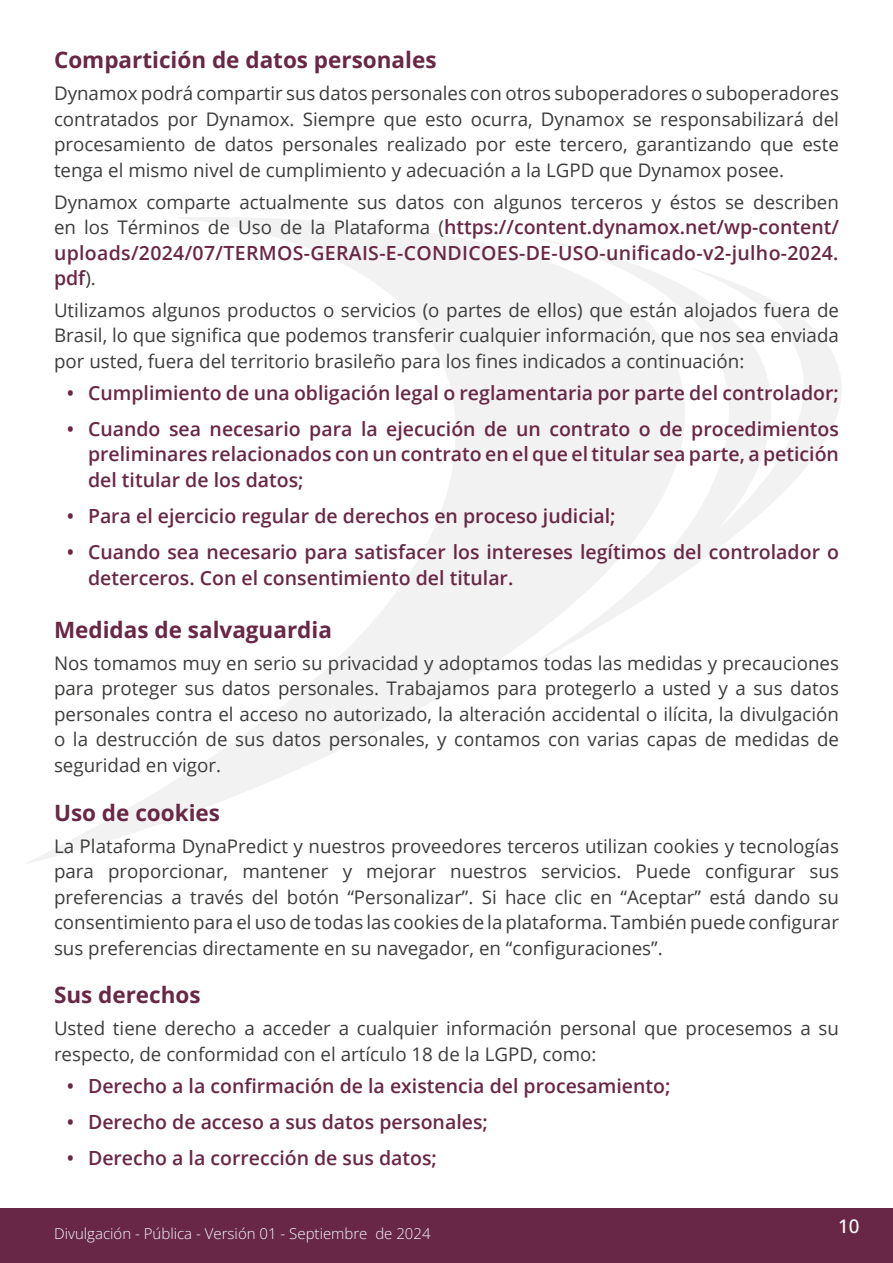
<style>
.page{position:relative;width:893px;height:1263px;background:#fff}
.page>*{position:absolute;margin:0;border:0;box-sizing:border-box;transform-origin:0 0}
.t1{font:700 22.5px "Open Sans";color:#692746}
.t2{font:600 19.5px/25.5px "Open Sans";color:#692746;text-align:justify}
.t3{font:18.75px/25.5px "Open Sans";color:#3c3c3b;text-align:justify}
.t4{font:500 18.75px "Open Sans";color:#fff}
.t5{font:300 15px "Open Sans";color:#f4fafc}
.s1{font-weight:400;font-size:18.75px;color:#3c3c3b}
</style>
<div class="page">
<div style="left:0;top:1209px;width:893px;height:54px;background:#692746"></div>
<svg style="left:26px;top:217px;width:816px;height:647px"></svg>
<p class="t1" style="left:54px;top:44px;width:384px">Compartición de datos personales</p>
<p class="t3" style="left:54px;top:80px;width:786px">Dynamox podrá compartir sus datos personales con otros suboperadores o suboperadores contratados por Dynamox. Siempre que esto ocurra, Dynamox se responsabilizará del procesamiento de datos personales realizado por este tercero, garantizando que este tenga el mismo nivel de cumplimiento y adecuación a la LGPD que Dynamox posee.</p>
<p class="t3" style="left:54px;top:188px;width:786px">Dynamox comparte actualmente sus datos con algunos terceros y éstos se describen</p>
<p class="t2" style="left:54px;top:214px;width:786px"><span class="s1">en los Términos de Uso de la Plataforma (</span>https://content.dynamox.net/wp-content/ uploads/2024/07/TERMOS-GERAIS-E-CONDICOES-DE-USO-unificado-v2-julho-2024. pdf<span class="s1">).</span></p>
<p class="t3" style="left:54px;top:297px;width:786px">Utilizamos algunos productos o servicios (o partes de ellos) que están alojados fuera de Brasil, lo que significa que podemos transferir cualquier información, que nos sea enviada por usted, fuera del territorio brasileño para los fines indicados a continuación:</p>
<p class="t2" style="left:67px;top:380px;width:774px">• Cumplimiento de una obligación legal o reglamentaria por parte del controlador;</p>
<p class="t2" style="left:88px;top:416px;width:752px;text-indent:-21px">• Cuando sea necesario para la ejecución de un contrato o de procedimientos preliminares relacionados con un contrato en el que el titular sea parte, a petición del titular de los datos;</p>
<p class="t2" style="left:67px;top:503px;width:550px">• Para el ejercicio regular de derechos en proceso judicial;</p>
<p class="t2" style="left:88px;top:539px;width:752px;text-indent:-21px">• Cuando sea necesario para satisfacer los intereses legítimos del controlador o deterceros. Con el consentimiento del titular.</p>
<p class="t1" style="left:54px;top:614px;width:279px">Medidas de salvaguardia</p>
<p class="t3" style="left:54px;top:650px;width:786px">Nos tomamos muy en serio su privacidad y adoptamos todas las medidas y precauciones para proteger sus datos personales. Trabajamos para protegerlo a usted y a sus datos personales contra el acceso no autorizado, la alteración accidental o ilícita, la divulgación o la destrucción de sus datos personales, y contamos con varias capas de medidas de seguridad en vigor.</p>
<p class="t1" style="left:54px;top:797px;width:168px">Uso de cookies</p>
<p class="t3" style="left:54px;top:832px;width:786px">La Plataforma DynaPredict y nuestros proveedores terceros utilizan cookies y tecnologías para proporcionar, mantener y mejorar nuestros servicios. Puede configurar sus preferencias a través del botón “Personalizar”. Si hace clic en “Aceptar” está dando su consentimiento para el uso de todas las cookies de la plataforma. También puede configurar sus preferencias directamente en su navegador, en “configuraciones”.</p>
<p class="t1" style="left:54px;top:979px;width:148px">Sus derechos</p>
<p class="t3" style="left:54px;top:1015px;width:786px">Usted tiene derecho a acceder a cualquier información personal que procesemos a su respecto, de conformidad con el artículo 18 de la LGPD, como:</p>
<p class="t2" style="left:67px;top:1072px;width:605px">• Derecho a la confirmación de la existencia del procesamiento;</p>
<p class="t2" style="left:67px;top:1108px;width:423px">• Derecho de acceso a sus datos personales;</p>
<p class="t2" style="left:67px;top:1145px;width:372px">• Derecho a la corrección de sus datos;</p>
<p class="t5" style="left:54px;top:1223px;width:378px">Divulgación - Pública - Versión 01 - Septiembre de 2024</p>
<p class="t4" style="left:838px;top:1213px;width:23px">10</p>
</div>
